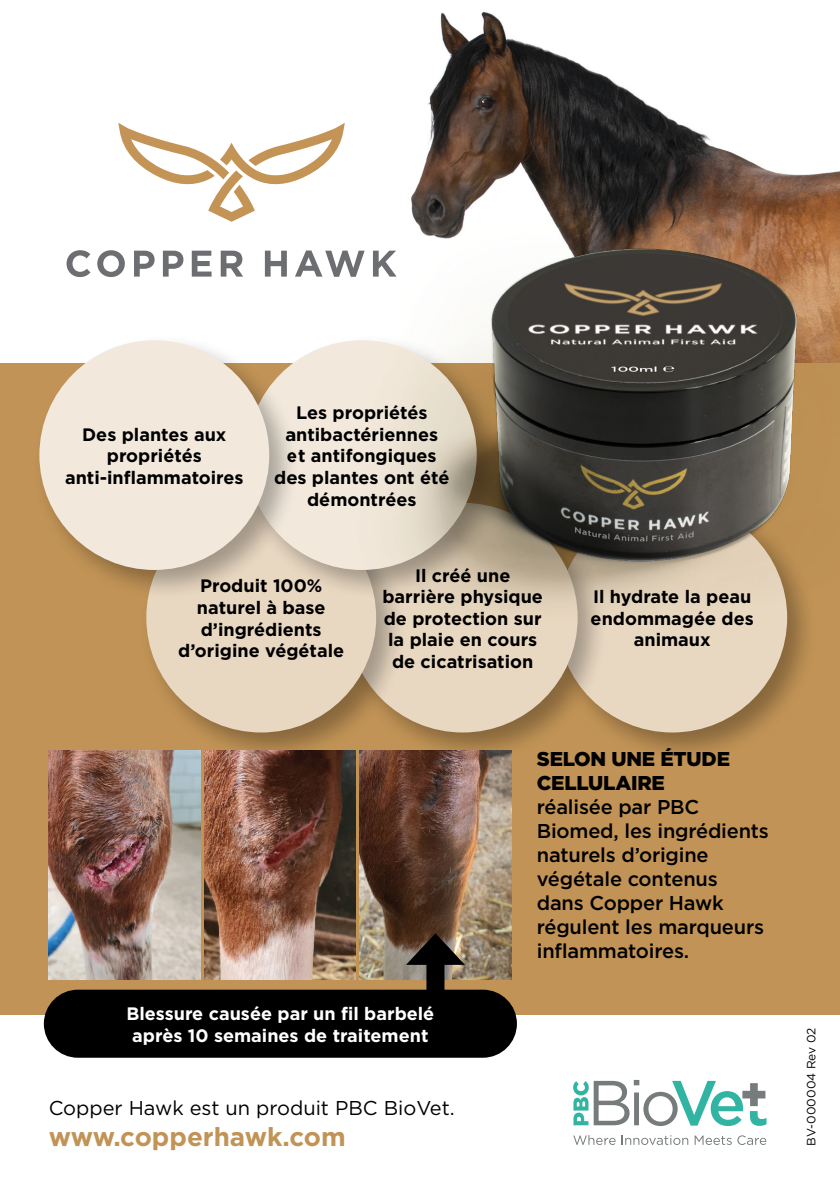
<style>
.page{position:relative;width:840px;height:1191px;background:#fff}
.page>*{position:absolute;margin:0;border:0;box-sizing:border-box;transform-origin:0 0}
.t1{font:700 26px "Gotham";color:#c19356}
.t2{font:500 20px/24px "Gotham";letter-spacing:-.01em;color:#000}
.t3{font:20px "Gotham";color:#000}
.t4{font:700 18px/21.6px "Gotham";color:#000;text-align:center}
.t5{font:700 18px/21.6px "Gotham";color:#fff;text-align:center}
.t6{font:12px "Gotham";color:#000}
.s1{font-weight:900}
</style>
<div class="page">
<img style="left:344px;top:11px;width:423px;height:159px">
<div style="left:0;top:363px;width:839px;height:651px;background:#c19356"></div>
<div style="left:550px;top:496px;width:267px;height:267px;background:#000;opacity:.3"></div>
<div style="left:557px;top:503px;width:229px;height:229px;background:#e8d7c1;border-radius:50%"></div>
<div style="left:341px;top:496px;width:267px;height:267px;background:#000;opacity:.3"></div>
<div style="left:347px;top:503px;width:230px;height:229px;background:#e8d7c1;border-radius:50%"></div>
<div style="left:140px;top:496px;width:267px;height:267px;background:#000;opacity:.3"></div>
<div style="left:146px;top:503px;width:230px;height:229px;background:#e8d7c1;border-radius:50%"></div>
<svg style="left:573px;top:1135px;width:42px;height:10px"></svg>
<svg style="left:621px;top:1135px;width:67px;height:10px"></svg>
<svg style="left:694px;top:1135px;width:37px;height:10px"></svg>
<svg style="left:737px;top:1135px;width:28px;height:10px"></svg>
<svg style="left:573px;top:1080px;width:193px;height:46px"></svg>
<svg style="left:66px;top:250px;width:221px;height:27px"></svg>
<svg style="left:118px;top:123px;width:226px;height:99px"></svg>
<div style="left:33px;top:333px;width:267px;height:268px;background:#000;opacity:.3"></div>
<div style="left:39px;top:340px;width:230px;height:230px;background:#f2e9dc;border-radius:50%"></div>
<img style="left:49px;top:750px;width:151px;height:229px">
<img style="left:204px;top:750px;width:152px;height:229px">
<img style="left:359px;top:750px;width:152px;height:229px">
<img style="left:293px;top:170px;width:546px;height:470px">
<div style="left:426px;top:952px;width:18px;height:83px;background:#000"></div>
<svg style="left:406px;top:933px;width:58px;height:32px;background:#44382e"></svg>
<div style="left:44px;top:989px;width:472px;height:68px;background:#000;border-radius:34px"></div>
<p class="t4" style="left:65px;top:423px;width:180px">Des plantes aux propriétés anti-inflammatoires</p>
<p class="t4" style="left:274px;top:402px;width:177px">Les propriétés antibactériennes et antifongiques des plantes ont été démontrées</p>
<p class="t4" style="left:178px;top:575px;width:167px">Produit 100% naturel à base d’ingrédients d’origine végétale</p>
<p class="t4" style="left:382px;top:564px;width:162px">Il créé une barrière physique de protection sur la plaie en cours de cicatrisation</p>
<p class="t4" style="left:590px;top:586px;width:165px">Il hydrate la peau endommagée des animaux</p>
<p class="t5" style="left:126px;top:1002px;width:309px">Blessure causée par un fil barbelé après 10 semaines de traitement</p>
<p class="t3" style="left:49px;top:1094px;width:407px">Copper Hawk est un produit PBC BioVet.</p>
<p class="t1" style="left:49px;top:1119px;width:298px">www.copperhawk.com</p>
<p class="t2" style="left:536px;top:746px;width:233px"><span class="s1">SELON UNE ÉTUDE<br>CELLULAIRE<br></span>réalisée par PBC<br>Biomed, les ingrédients naturels d’origine végétale contenus dans Copper Hawk régulent les marqueurs inflammatoires.</p>
<p class="t6" style="left:803px;top:1145px;width:120px;rotate:-90deg">BV-000004 Rev 02</p>
</div>
